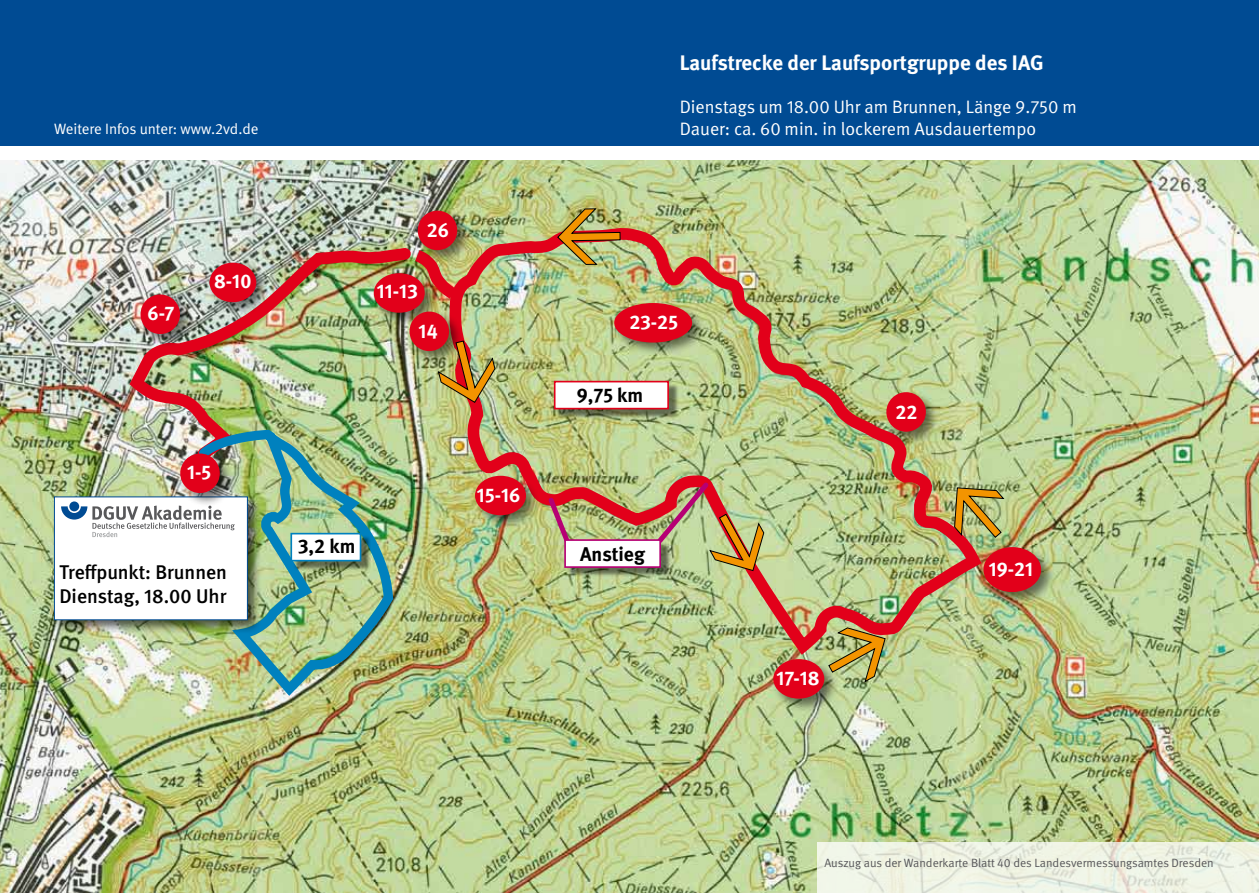
<style>
.page{position:relative;width:1259px;height:893px;background:#fff}
.page>*{position:absolute;margin:0;border:0;box-sizing:border-box;transform-origin:0 0}
.t1{font:700 21px "DGUV Meta";color:#fff}
.t2{font:700 19.8px "DGUV Meta";color:#fff}
.t3{font:500 19.8px/23.7px "DGUV Meta";color:#000}
.t4{font:700 19.8px "DGUV Meta";color:#000}
.t5{font:18px "DGUV Meta";color:#fff}
.t6{font:15px "DGUV Meta";color:#fff}
.t7{font:12px "DGUV Meta";color:#58585a}
</style>
<div class="page">
<img style="left:0;top:160px;width:1259px;height:733px">
<img style="left:122px;top:241px;width:296px;height:229px">
<svg style="left:402px;top:241px;width:40px;height:69px"></svg>
<img style="left:190px;top:425px;width:208px;height:278px">
<img style="left:442px;top:218px;width:547px;height:465px">
<div style="left:52px;top:495px;width:210px;height:140px;background:#000;opacity:.6"></div>
<div style="left:54px;top:497px;width:193px;height:123px;background:#fff"></div>
<svg style="left:69px;top:501px;width:10px;height:10px"></svg>
<svg style="left:61px;top:505px;width:174px;height:32px"></svg>
<div style="left:54px;top:497px;width:194px;height:123px;border:1px solid #004b93"></div>
<div style="left:179px;top:452px;width:55px;height:55px;background:#000;opacity:.5"></div>
<div style="left:180px;top:454px;width:40px;height:39px;background:#e2001a;border-radius:50%"></div>
<div style="left:293px;top:536px;width:78px;height:35px;background:#000;opacity:.5"></div>
<div style="left:290px;top:533px;width:71px;height:28px;background:#fff;border:2px solid #0081be"></div>
<div style="left:139px;top:293px;width:55px;height:55px;background:#000;opacity:.5"></div>
<div style="left:140px;top:294px;width:40px;height:40px;background:#e2001a;border-radius:50%"></div>
<div style="left:208px;top:261px;width:63px;height:55px;background:#000;opacity:.5"></div>
<div style="left:209px;top:263px;width:47px;height:39px;background:#e2001a;border-radius:50%"></div>
<div style="left:372px;top:271px;width:67px;height:56px;background:#000;opacity:.5"></div>
<div style="left:374px;top:273px;width:51px;height:40px;background:#e2001a;border-radius:50%"></div>
<div style="left:473px;top:474px;width:67px;height:55px;background:#000;opacity:.5"></div>
<div style="left:475px;top:476px;width:51px;height:39px;background:#e2001a;border-radius:50%"></div>
<div style="left:408px;top:310px;width:55px;height:55px;background:#000;opacity:.5"></div>
<div style="left:409px;top:312px;width:40px;height:39px;background:#e2001a;border-radius:50%"></div>
<div style="left:772px;top:657px;width:66px;height:56px;background:#000;opacity:.5"></div>
<div style="left:773px;top:659px;width:51px;height:40px;background:#e2001a;border-radius:50%"></div>
<svg style="left:544px;top:494px;width:30px;height:54px;background:#bf886c"></svg>
<div style="left:567px;top:542px;width:104px;height:36px;background:#000;opacity:.5"></div>
<div style="left:564px;top:539px;width:97px;height:29px;background:#fff;border:2px solid #b60074"></div>
<img style="left:438px;top:341px;width:57px;height:62px">
<img style="left:653px;top:478px;width:111px;height:93px">
<svg style="left:828px;top:627px;width:57px;height:55px;background:#b29b53"></svg>
<svg style="left:954px;top:487px;width:50px;height:51px;background:#b39a4b"></svg>
<img style="left:557px;top:208px;width:63px;height:57px">
<div style="left:982px;top:545px;width:73px;height:61px;background:#000;opacity:.5"></div>
<div style="left:983px;top:547px;width:58px;height:45px;background:#e2001a;border-radius:50%"></div>
<div style="left:885px;top:391px;width:55px;height:55px;background:#000;opacity:.5"></div>
<div style="left:886px;top:392px;width:40px;height:40px;background:#e2001a;border-radius:50%"></div>
<div style="left:613px;top:301px;width:93px;height:56px;background:#000;opacity:.5"></div>
<div style="left:614px;top:303px;width:78px;height:40px;background:#e2001a;border-radius:50%"></div>
<div style="left:416px;top:209px;width:55px;height:55px;background:#000;opacity:.5"></div>
<div style="left:418px;top:211px;width:39px;height:39px;background:#e2001a;border-radius:50%"></div>
<div style="left:557px;top:384px;width:122px;height:35px;background:#000;opacity:.5"></div>
<div style="left:554px;top:381px;width:115px;height:28px;background:#fff;border:2px solid #e2001a"></div>
<svg style="left:817px;top:842px;width:442px;height:51px;background:#ecf0e2"></svg>
<div style="left:0;top:0;width:1259px;height:147px;background:#004b93"></div>
<p class="t1" style="left:679px;top:50px;width:365px">Laufstrecke der Laufsportgruppe des IAG</p>
<p class="t5" style="left:679px;top:96px;width:398px">Dienstags um 18.00 Uhr am Brunnen, Länge 9.750 m</p>
<p class="t6" style="left:54px;top:120px;width:206px">Weitere Infos unter: www.2vd.de</p>
<p class="t5" style="left:679px;top:118px;width:358px">Dauer: ca. 60 min. in lockerem Ausdauertempo</p>
<p class="t2" style="left:147px;top:301px;width:28px">6-7</p>
<p class="t2" style="left:214px;top:269px;width:39px">8-10</p>
<p class="t2" style="left:427px;top:218px;width:24px">26</p>
<p class="t2" style="left:377px;top:280px;width:43px">11-13</p>
<p class="t2" style="left:419px;top:319px;width:21px">14</p>
<p class="t2" style="left:187px;top:460px;width:26px">1-5</p>
<p class="t3" style="left:59px;top:561px;width:169px">Treffpunkt: Brunnen<br>Dienstag, 18.00 Uhr</p>
<p class="t4" style="left:298px;top:534px;width:59px">3,2 km</p>
<p class="t2" style="left:477px;top:483px;width:45px">15-16</p>
<p class="t2" style="left:629px;top:311px;width:50px">23-25</p>
<p class="t4" style="left:577px;top:383px;width:68px">9,75 km</p>
<p class="t4" style="left:580px;top:542px;width:66px">Anstieg</p>
<p class="t2" style="left:776px;top:667px;width:45px">17-18</p>
<p class="t2" style="left:895px;top:400px;width:24px">22</p>
<p class="t2" style="left:989px;top:557px;width:46px">19-21</p>
<p class="t7" style="left:824px;top:856px;width:391px">Auszug aus der Wanderkarte Blatt 40 des Landesvermessungsamtes Dresden</p>
</div>
